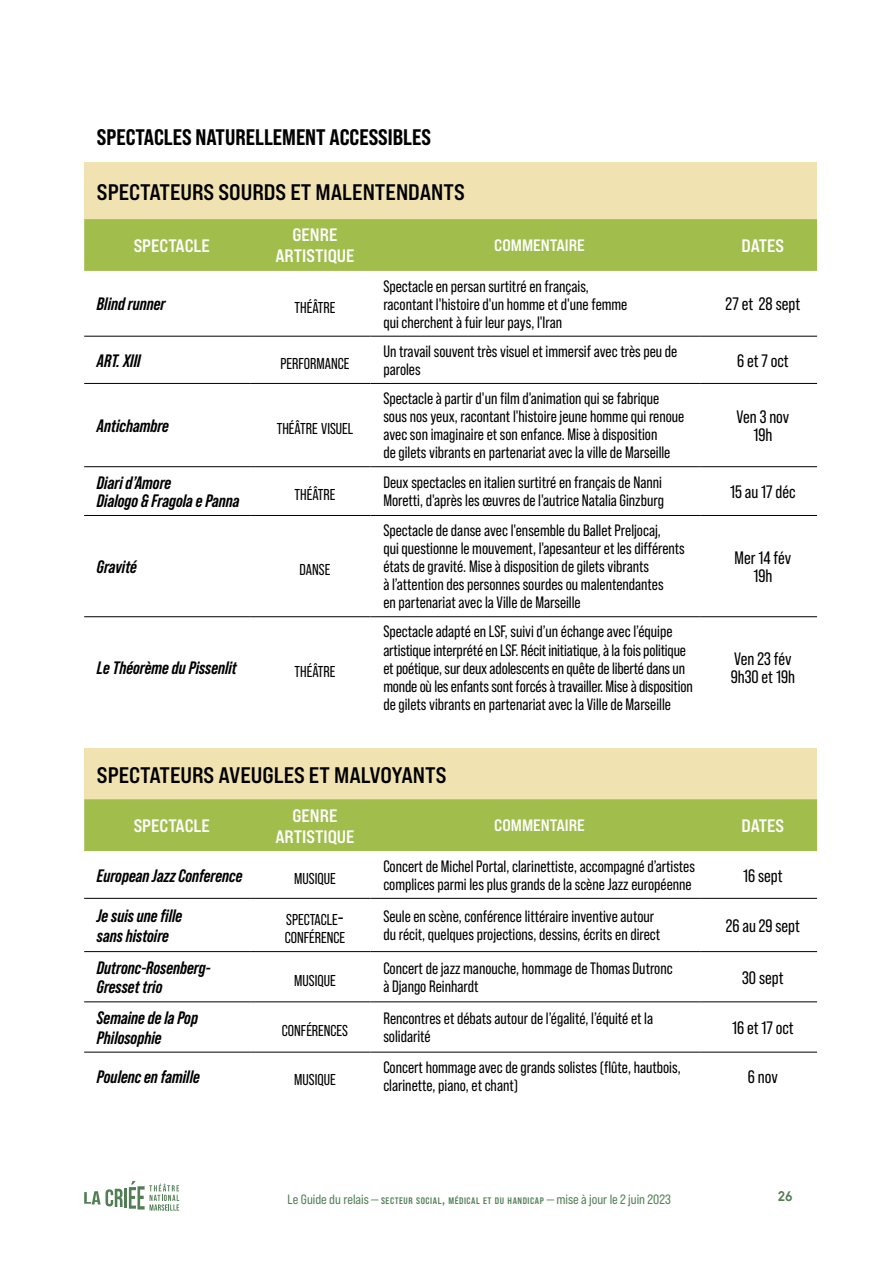
<style>
.page{position:relative;width:893px;height:1263px;background:#fff}
.page>*{position:absolute;margin:0;border:0;box-sizing:border-box;transform-origin:0 0}
.t1{font:22.5px "Bebas Neue Pro Exp Bd";color:#000}
.t2{font:22.5px "Bebas Neue Pro Sm E Eb";color:#000}
.t3{font:italic 700 18px/19.5px "Bebas Neue Pro";color:#000}
.t4{font:18px/18px "Bebas Neue Pro";color:#000;text-align:center}
.t5{font:18px/21px "Bebas Neue Pro Exp Bd";color:#fff;text-align:center}
.t6{font:16.5px/18px "Bebas Neue Pro";color:#000}
.t7{font:16.5px "Bebas Neue Pro Exp Bd";color:#fff}
.t8{font:15.75px/18px "Bebas Neue Pro";color:#000}
.t9{font:700 15px "Kobe 1.1";color:#527e55}
.t10{font:13.5px "Bebas Neue Pro Sm E Rg";color:#527e55}
.s1{font-size:22.5px}
.s2{font-family:"Bebas Neue Pro Sm E Bd";font-size:9.45px}
.s3{font-family:"Bebas Neue Pro Sm E Bd"}
</style>
<div class="page">
<hr style="left:124px;top:1188px;width:3px;height:20px;background:#527e55">
<svg style="left:84px;top:1189px;width:39px;height:18px"></svg>
<svg style="left:129px;top:1181px;width:50px;height:30px"></svg>
<div style="left:84px;top:162px;width:733px;height:57px;background:#f1e3b1"></div>
<div style="left:84px;top:219px;width:733px;height:52px;background:#a1be4d"></div>
<hr style="left:84px;top:336px;width:167px;height:1px;background:#000">
<hr style="left:251px;top:336px;width:120px;height:1px;background:#000">
<hr style="left:371px;top:336px;width:329px;height:1px;background:#000">
<hr style="left:700px;top:336px;width:117px;height:1px;background:#000">
<hr style="left:84px;top:383px;width:167px;height:1px;background:#000">
<hr style="left:251px;top:383px;width:120px;height:1px;background:#000">
<hr style="left:371px;top:383px;width:329px;height:1px;background:#000">
<hr style="left:700px;top:383px;width:117px;height:1px;background:#000">
<hr style="left:84px;top:466px;width:167px;height:1px;background:#000">
<hr style="left:251px;top:466px;width:120px;height:1px;background:#000">
<hr style="left:371px;top:466px;width:329px;height:1px;background:#000">
<hr style="left:700px;top:466px;width:117px;height:1px;background:#000">
<hr style="left:84px;top:515px;width:167px;height:1px;background:#000">
<hr style="left:251px;top:515px;width:120px;height:1px;background:#000">
<hr style="left:371px;top:515px;width:329px;height:1px;background:#000">
<hr style="left:700px;top:515px;width:117px;height:1px;background:#000">
<hr style="left:84px;top:616px;width:167px;height:1px;background:#000">
<hr style="left:251px;top:616px;width:120px;height:1px;background:#000">
<hr style="left:371px;top:616px;width:329px;height:1px;background:#000">
<hr style="left:700px;top:616px;width:117px;height:1px;background:#000">
<div style="left:84px;top:748px;width:733px;height:51px;background:#f1e3b1"></div>
<div style="left:84px;top:799px;width:733px;height:52px;background:#a1be4d"></div>
<hr style="left:84px;top:898px;width:167px;height:1px;background:#000">
<hr style="left:251px;top:898px;width:120px;height:1px;background:#000">
<hr style="left:371px;top:898px;width:329px;height:1px;background:#000">
<hr style="left:700px;top:898px;width:117px;height:1px;background:#000">
<hr style="left:84px;top:951px;width:167px;height:1px;background:#000">
<hr style="left:251px;top:951px;width:120px;height:1px;background:#000">
<hr style="left:371px;top:951px;width:329px;height:1px;background:#000">
<hr style="left:700px;top:951px;width:117px;height:1px;background:#000">
<hr style="left:84px;top:1001px;width:167px;height:1px;background:#000">
<hr style="left:251px;top:1001px;width:120px;height:1px;background:#000">
<hr style="left:371px;top:1001px;width:329px;height:1px;background:#000">
<hr style="left:700px;top:1001px;width:117px;height:1px;background:#000">
<hr style="left:84px;top:1052px;width:167px;height:1px;background:#000">
<hr style="left:251px;top:1052px;width:120px;height:1px;background:#000">
<hr style="left:371px;top:1052px;width:329px;height:1px;background:#000">
<hr style="left:700px;top:1052px;width:117px;height:1px;background:#000">
<h1 class="t2" style="left:97px;top:124px;width:336px">SPECTACLES NATURELLEMENT ACCESSIBLES</h1>
<h1 class="t1" style="left:97px;top:178px;width:369px">SPECTATEURS SOURDS ET MALENTENDANTS</h1>
<p class="t5" style="left:134px;top:235px;width:78px">SPECTACLE</p>
<p class="t5" style="left:275px;top:224px;width:81px">GENRE<br>ARTISTIQUE</p>
<p class="t7" style="left:494px;top:235px;width:92px">COMMENTAIRE</p>
<p class="t5" style="left:741px;top:235px;width:44px">DATES</p>
<p class="t3" style="left:97px;top:294px;width:70px">Blind runner</p>
<p class="t8" style="left:294px;top:298px;width:42px">THÉÂTRE</p>
<p class="t6" style="left:383px;top:277px;width:245px">Spectacle en persan surtitré en français, racontant l'histoire d'un homme et d'une femme qui cherchent à fuir leur pays, l'Iran</p>
<p class="t4" style="left:726px;top:295px;width:76px">27 et 28 sept</p>
<p class="t3" style="left:97px;top:350px;width:45px">ART. XIII</p>
<p class="t8" style="left:281px;top:354px;width:70px">PERFORMANCE</p>
<p class="t3" style="left:97px;top:416px;width:74px">Antichambre</p>
<p class="t8" style="left:277px;top:420px;width:78px">THÉÂTRE VISUEL</p>
<p class="t6" style="left:383px;top:342px;width:295px">Un travail souvent très visuel et immersif avec très peu de paroles</p>
<p class="t4" style="left:737px;top:351px;width:53px">6 et 7 oct</p>
<p class="t6" style="left:383px;top:389px;width:302px">Spectacle à partir d'un film d'animation qui se fabrique sous nos yeux, racontant l'histoire jeune homme qui renoue avec son imaginaire et son enfance. Mise à disposition<br>de gilets vibrants en partenariat avec la ville de Marseille</p>
<p class="t4" style="left:736px;top:408px;width:54px">Ven 3 nov<br>19h</p>
<p class="t3" style="left:97px;top:473px;width:144px;line-height:18px">Diari d’Amore<br>Dialogo &amp; Fragola e Panna</p>
<p class="t8" style="left:294px;top:486px;width:42px">THÉÂTRE</p>
<p class="t6" style="left:383px;top:473px;width:282px">Deux spectacles en italien surtitré en français de Nanni<br>Moretti, d'après les œuvres de l'autrice Natalia Ginzburg</p>
<p class="t4" style="left:730px;top:483px;width:67px">15 au 17 déc</p>
<p class="t3" style="left:97px;top:557px;width:42px">Gravité</p>
<p class="t8" style="left:300px;top:561px;width:32px">DANSE</p>
<p class="t3" style="left:97px;top:658px;width:141px">Le Théorème du Pissenlit</p>
<p class="t8" style="left:294px;top:662px;width:42px">THÉÂTRE</p>
<p class="t6" style="left:383px;top:521px;width:303px">Spectacle de danse avec l'ensemble du Ballet Preljocaj,<br>qui questionne le mouvement, l'apesanteur et les différents états de gravité. Mise à disposition de gilets vibrants<br>à l’attention des personnes sourdes ou malentendantes<br>en partenariat avec la Ville de Marseille</p>
<p class="t6" style="left:383px;top:623px;width:311px">Spectacle adapté en LSF, suivi d’un échange avec l’équipe artistique interprété en LSF. Récit initiatique, à la fois politique et poétique, sur deux adolescents en quête de liberté dans un monde où les enfants sont forcés à travailler. Mise à disposition de gilets vibrants en partenariat avec la Ville de Marseille</p>
<p class="t4" style="left:734px;top:549px;width:58px">Mer 14 fév<br>19h</p>
<p class="t4" style="left:731px;top:650px;width:66px;text-align:left">Ven 23 fév<br>9h30 et 19h</p>
<h1 class="t1" style="left:97px;top:761px;width:351px">SPECTATEURS AVEUGLES ET MALVOYANTS</h1>
<p class="t5" style="left:134px;top:815px;width:78px">SPECTACLE</p>
<p class="t5" style="left:275px;top:804px;width:81px">GENRE<br>ARTISTIQUE</p>
<p class="t7" style="left:494px;top:815px;width:92px">COMMENTAIRE</p>
<p class="t5" style="left:741px;top:815px;width:44px">DATES</p>
<p class="t3" style="left:97px;top:865px;width:147px">European Jazz Conference</p>
<p class="t8" style="left:294px;top:869px;width:43px">MUSIQUE</p>
<p class="t6" style="left:383px;top:857px;width:313px">Concert de Michel Portal, clarinettiste, accompagné d’artistes complices parmi les plus grands de la scène Jazz européenne</p>
<p class="t4" style="left:743px;top:866px;width:41px">16 sept</p>
<p class="t3" style="left:97px;top:906px;width:87px">Je suis une fille sans histoire</p>
<p class="t8" style="left:285px;top:910px;width:62px">SPECTACLE<span class="s1">-<br></span>CONFÉRENCE</p>
<p class="t6" style="left:383px;top:907px;width:278px">Seule en scène, conférence littéraire inventive autour du récit, quelques projections, dessins, écrits en direct</p>
<p class="t4" style="left:726px;top:916px;width:76px">26 au 29 sept</p>
<p class="t3" style="left:97px;top:958px;width:115px">Dutronc-Rosenberg-<br>Gresset trio</p>
<p class="t6" style="left:383px;top:959px;width:291px">Concert de jazz manouche, hommage de Thomas Dutronc à Django Reinhardt</p>
<p class="t4" style="left:742px;top:968px;width:43px">30 sept</p>
<p class="t8" style="left:294px;top:971px;width:43px">MUSIQUE</p>
<p class="t3" style="left:97px;top:1008px;width:103px">Semaine de la Pop<br>Philosophie</p>
<p class="t8" style="left:282px;top:1021px;width:68px">CONFÉRENCES</p>
<p class="t6" style="left:383px;top:1009px;width:271px">Rencontres et débats autour de l’égalité, l’équité et la solidarité</p>
<p class="t4" style="left:732px;top:1018px;width:63px">16 et 17 oct</p>
<p class="t3" style="left:97px;top:1066px;width:104px">Poulenc en famille</p>
<p class="t8" style="left:294px;top:1070px;width:43px">MUSIQUE</p>
<p class="t6" style="left:383px;top:1058px;width:299px">Concert hommage avec de grands solistes (flûte, hautbois, clarinette, piano, et chant)</p>
<p class="t4" style="left:748px;top:1067px;width:31px">6 nov</p>
<p class="t10" style="left:288px;top:1191px;width:385px">Le Guide du relais — <span class="s2">SECTEUR SOCIAL</span><span class="s3">,</span> <span class="s2">MÉDICAL ET DU HANDICAP</span> — mise à jour le 2 juin 2023</p>
<p class="t9" style="left:778px;top:1188px;width:16px">26</p>
</div>
